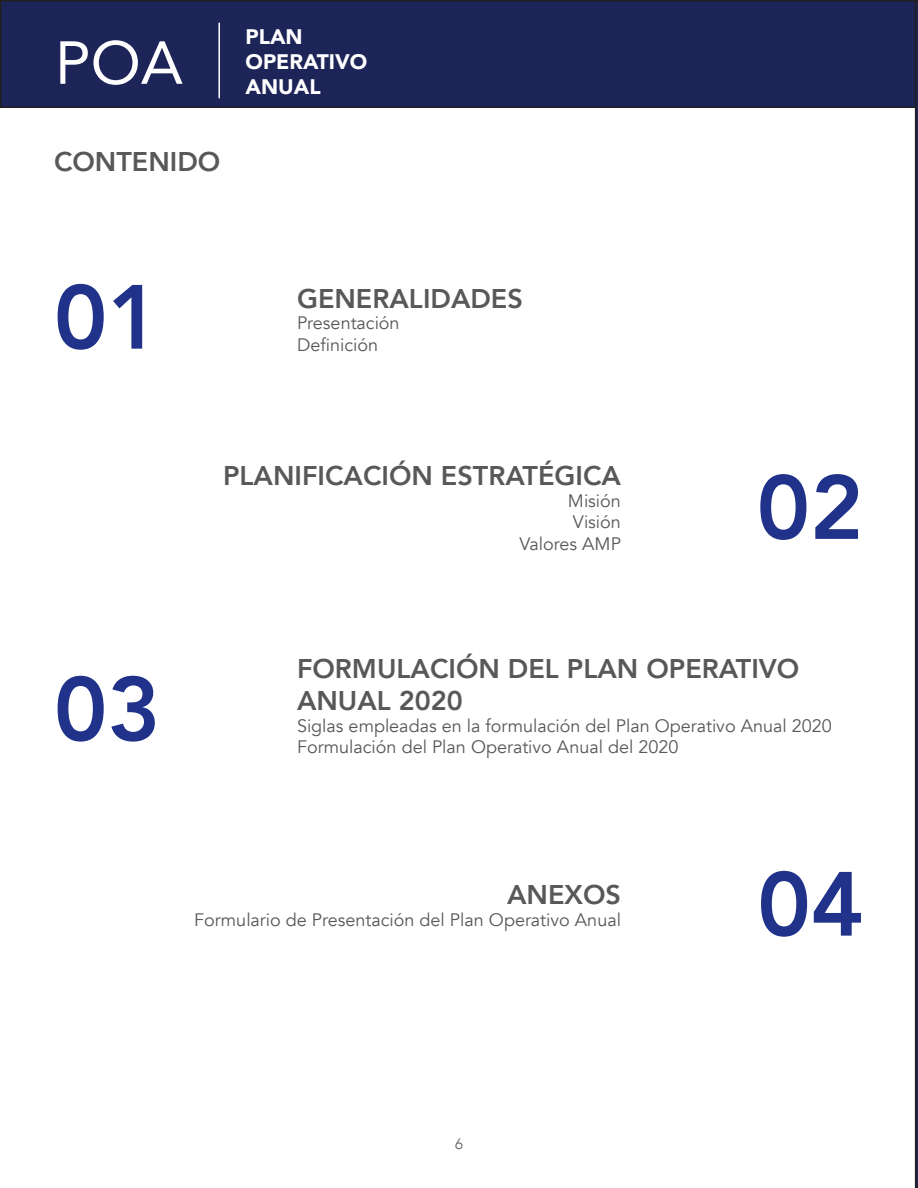
<style>
.page{position:relative;width:918px;height:1188px;background:#fff}
.page>*{position:absolute;margin:0;border:0;box-sizing:border-box;transform-origin:0 0}
.t1{font:800 90px "Avenir";color:#203289}
.t2{font:60px "Avenir";color:#fff}
.t3{font:800 27px/32.4px "Avenir";color:#57585a}
.t4{font:900 21px/25.2px "Avenir";color:#fff}
.t5{font:18px "Avenir";color:#57585a}
.t6{font:300 15px "Avenir";color:#57585a}
</style>
<div class="page">
<div style="left:0;top:0;width:915px;height:108px;background:#1d2457"></div>
<hr style="left:218px;top:23px;width:2px;height:75px;background:#fff">
<svg style="left:915px;top:0;width:3px;height:1188px;background:#1f213d"></svg>
<h2 class="t2" style="left:55px;top:15px;width:129px">POA</h2>
<p class="t3" style="left:54px;top:146px;width:168px">CONTENIDO</p>
<p class="t4" style="left:246px;top:23px;width:123px">PLAN<br>OPERATIVO</p>
<p class="t4" style="left:246px;top:74px;width:77px">ANUAL</p>
<p class="t1" style="left:54px;top:247px;width:108px">01</p>
<p class="t3" style="left:297px;top:282px;width:227px">GENERALIDADES</p>
<p class="t5" style="left:297px;top:312px;width:104px">Presentación</p>
<p class="t5" style="left:297px;top:334px;width:83px">Definición</p>
<p class="t3" style="left:223px;top:460px;width:399px">PLANIFICACIÓN ESTRATÉGICA</p>
<p class="t5" style="left:568px;top:490px;width:55px">Misión</p>
<p class="t5" style="left:573px;top:511px;width:50px">Visión</p>
<p class="t5" style="left:520px;top:533px;width:103px">Valores AMP</p>
<p class="t1" style="left:757px;top:438px;width:108px">02</p>
<p class="t1" style="left:54px;top:639px;width:108px">03</p>
<p class="t3" style="left:297px;top:652px;width:504px">FORMULACIÓN DEL PLAN OPERATIVO<br>ANUAL 2020</p>
<p class="t5" style="left:297px;top:715px;width:536px">Siglas empleadas en la formulación del Plan Operativo Anual 2020</p>
<p class="t5" style="left:297px;top:736px;width:383px">Formulación del Plan Operativo Anual del 2020</p>
<p class="t3" style="left:507px;top:878px;width:115px">ANEXOS</p>
<p class="t5" style="left:194px;top:909px;width:428px">Formulario de Presentación del Plan Operativo Anual</p>
<p class="t1" style="left:757px;top:834px;width:108px">04</p>
<p class="t6" style="left:455px;top:1135px;width:9px">6</p>
</div>
